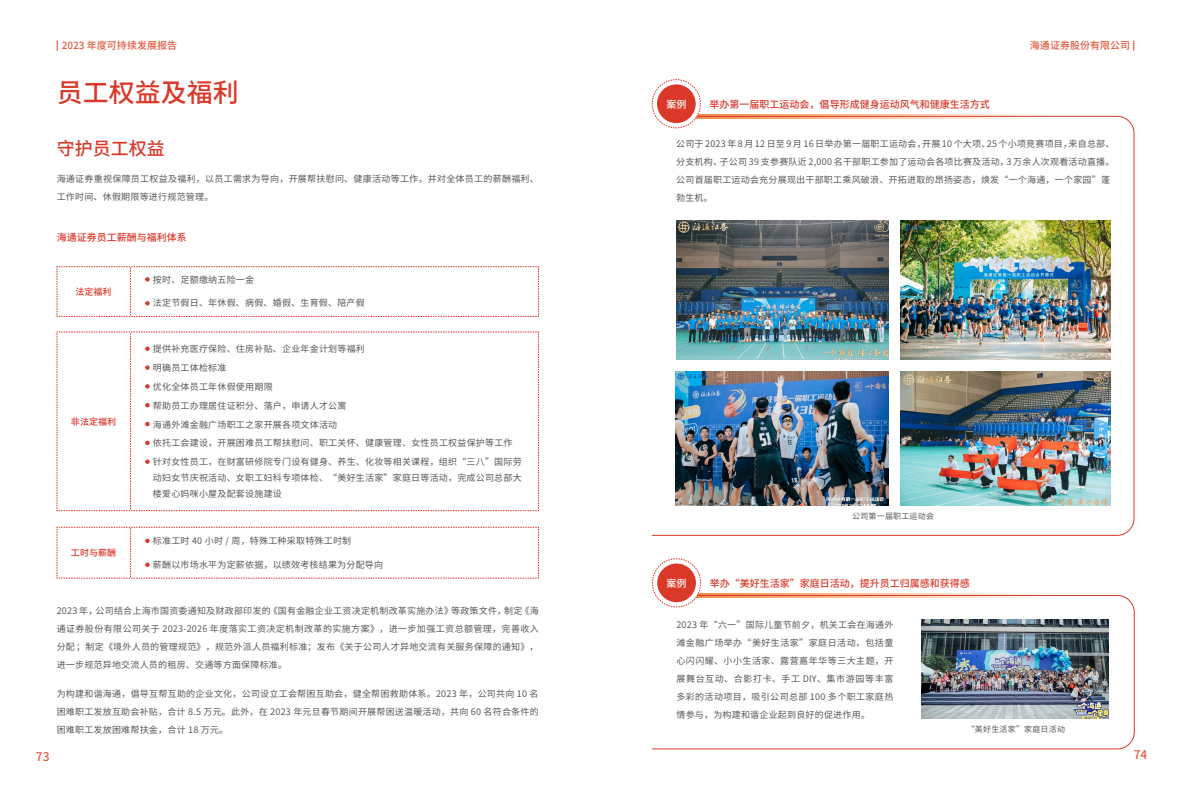
<style>
.page{position:relative;width:1191px;height:808px;background:#fff}
.page>*{position:absolute;margin:0;border:0;box-sizing:border-box;transform-origin:0 0}
.t1{font:500 26px "Source Han Sans CN";color:#da392a}
.t2{font:500 18px "Source Han Sans CN";color:#da392a}
.t3{font:500 12px "Source Han Sans CN";color:#de5c3f}
.t4{font:500 10px "Source Han Sans CN";color:#da392a}
.t5{font:500 10px "Source Han Sans CN";color:#de5c3f}
.t6{font:500 10px "Source Han Sans CN";color:#fff}
.t7{font:9px/18px "Source Han Sans CN";letter-spacing:.025em;color:#595757}
.t8{font:500 9px "Source Han Sans CN";color:#da392a}
.t9{font:8px "Source Han Sans CN";letter-spacing:.025em;color:#595757}
</style>
<div class="page">
<svg style="left:56px;top:266px;width:483px;height:51px"></svg>
<svg style="left:56px;top:527px;width:483px;height:52px"></svg>
<svg style="left:57px;top:332px;width:482px;height:179px"></svg>
<svg style="left:701px;top:114px;width:352px;height:2px"></svg>
<img style="left:652px;top:116px;width:482px;height:420px">
<svg style="left:651px;top:79px;width:50px;height:49px"></svg>
<div style="left:657px;top:84px;width:38px;height:39px;background:#da392a;border-radius:50%"></div>
<svg style="left:701px;top:593px;width:347px;height:2px"></svg>
<img style="left:652px;top:595px;width:482px;height:154px">
<svg style="left:652px;top:558px;width:49px;height:49px"></svg>
<div style="left:657px;top:563px;width:39px;height:39px;background:#da392a;border-radius:50%"></div>
<p class="t5" style="left:62px;top:40px;width:117px">2023 年度可持续发展报告</p>
<p class="t5" style="left:1030px;top:40px;width:101px">海通证券股份有限公司</p>
<h1 class="t1" style="left:57px;top:77px;width:183px">员工权益及福利</h1>
<h2 class="t2" style="left:57px;top:138px;width:109px">守护员工权益</h2>
<p class="t7" style="left:57px;top:170px;width:483px">海通证券重视保障员工权益及福利，以员工需求为导向，开展帮扶慰问、健康活动等工作，并对全体员工的薪酬福利、工作时间、休假期限等进行规范管理。</p>
<p class="t4" style="left:57px;top:232px;width:131px">海通证券员工薪酬与福利体系</p>
<p class="t8" style="left:75px;top:287px;width:37px">法定福利</p>
<p class="t8" style="left:71px;top:416px;width:46px">非法定福利</p>
<p class="t8" style="left:71px;top:548px;width:46px">工时与薪酬</p>
<p class="t7" style="left:153px;top:271px;width:103px">按时、足额缴纳五险一金</p>
<p class="t7" style="left:153px;top:294px;width:213px">法定节假日、年休假、病假、婚假、生育假、陪产假</p>
<p class="t7" style="left:153px;top:340px;width:370px;line-height:18.8px">提供补充医疗保险、住房补贴、企业年金计划等福利<br>明确员工体检标准<br>优化全体员工年休假使用期限<br>帮助员工办理居住证积分、落户，申请人才公寓<br>海通外滩金融广场职工之家开展各项文体活动<br>依托工会建设，开展困难员工帮扶慰问、职工关怀、健康管理、女性员工权益保护等工作针对女性员工，在财富研修院专门设有健身、养生、化妆等相关课程，组织“三八”国际劳</p>
<p class="t7" style="left:153px;top:470px;width:370px;line-height:16px">动妇女节庆祝活动、女职工妇科专项体检、“美好生活家”家庭日等活动，完成公司总部大楼爱心妈咪小屋及配套设施建设</p>
<p class="t7" style="left:153px;top:532px;width:200px">标准工时 40 小时 / 周，特殊工种采取特殊工时制</p>
<p class="t7" style="left:153px;top:556px;width:232px">薪酬以市场水平为定薪依据，以绩效考核结果为分配导向</p>
<p class="t7" style="left:57px;top:601px;width:484px;text-align:justify">2023 年，公司结合上海市国资委通知及财政部印发的《国有金融企业工资决定机制改革实施办法》等政策文件，制定《海通证券股份有限公司关于 2023-2026 年度落实工资决定机制改革的实施方案》，进一步加强工资总额管理，完善收入分配 ；制定《境外人员的管理规范》，规范外派人员福利标准；发布《关于公司人才异地交流有关服务保障的通知》，进一步规范异地交流人员的租房、交通等方面保障标准。</p>
<p class="t7" style="left:57px;top:685px;width:483px;text-align:justify">为构建和谐海通，倡导互帮互助的企业文化，公司设立工会帮困互助会，健全帮困救助体系。2023 年，公司共向 10 名困难职工发放互助会补贴，合计 8.5 万元。此外，在 2023 年元旦春节期间开展帮困送温暖活动，共向 60 名符合条件的困难职工发放困难帮扶金，合计 18 万元。</p>
<p class="t6" style="left:666px;top:98px;width:21px">案例</p>
<p class="t4" style="left:709px;top:98px;width:281px">举办第一届职工运动会，倡导形成健身运动风气和健康生活方式</p>
<p class="t7" style="left:676px;top:135px;width:440px">公司于 2023 年 8 月 12 日至 9 月 16 日举办第一届职工运动会，开展 10 个大项、25 个小项竞赛项目，来自总部、分支机构、子公司 39 支参赛队近 2,000 名干部职工参加了运动会各项比赛及活动，3 万余人次观看活动直播。公司首届职工运动会充分展现出干部职工乘风破浪、开拓进取的昂扬姿态，焕发“一个海通，一个家园”蓬勃生机。</p>
<p class="t9" style="left:852px;top:512px;width:83px">公司第一届职工运动会</p>
<p class="t6" style="left:666px;top:577px;width:21px">案例</p>
<p class="t4" style="left:710px;top:577px;width:261px">举办“美好生活家”家庭日活动，提升员工归属感和获得感</p>
<p class="t7" style="left:676px;top:616px;width:218px;text-align:justify">2023 年“六一”国际儿童节前夕，机关工会在海通外滩金融广场举办“美好生活家”家庭日活动，包括童心闪闪耀、小小生活家、露营嘉年华等三大主题，开展舞台互动、合影打卡、手工 DIY、集市游园等丰富多彩的活动项目，吸引公司总部 100 多个职工家庭热情参与，为构建和谐企业起到良好的促进作用。</p>
<p class="t9" style="left:966px;top:725px;width:100px">“美好生活家”家庭日活动</p>
<h3 class="t3" style="left:36px;top:749px;width:15px">73</h3>
<h3 class="t3" style="left:1133px;top:748px;width:15px">74</h3>
</div>
